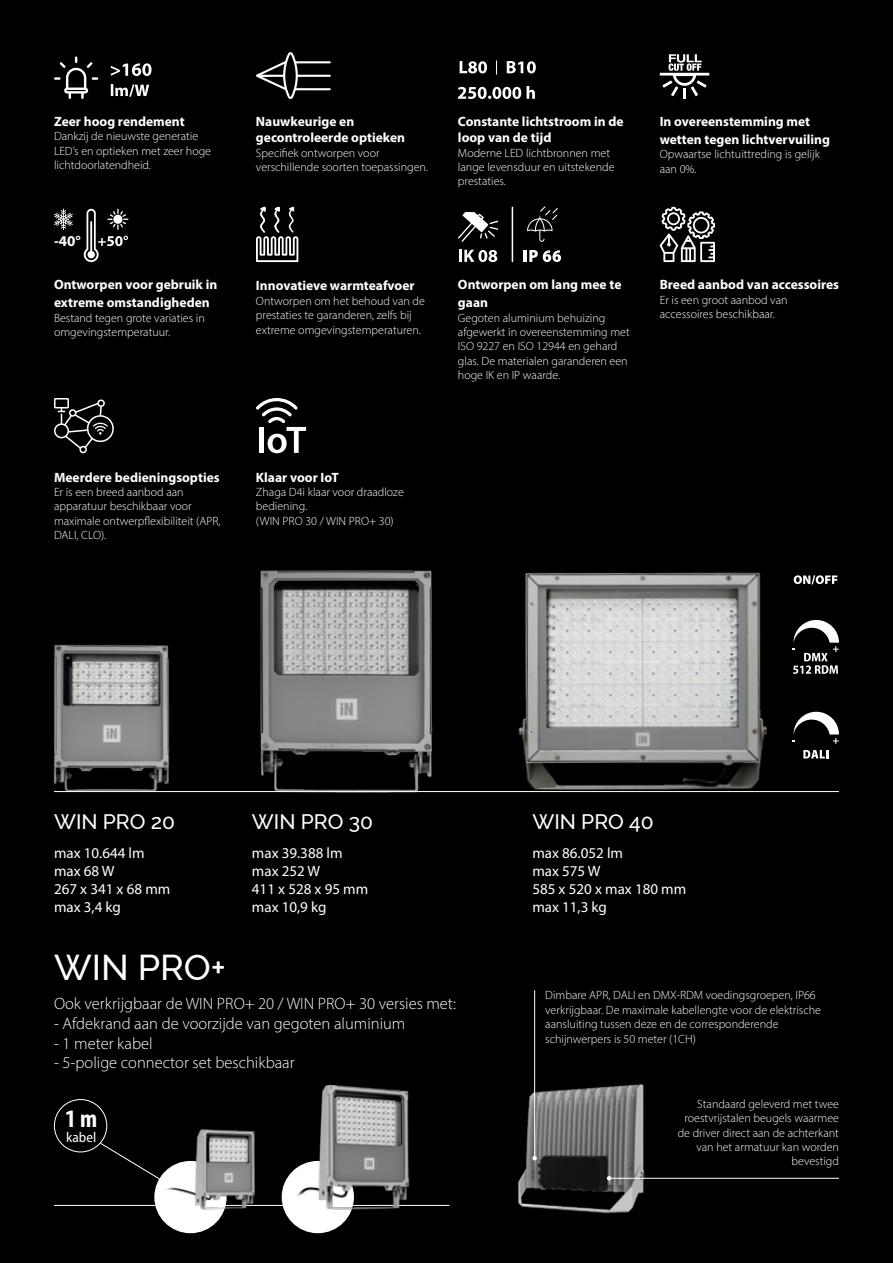
<style>
.page{position:relative;width:893px;height:1263px;background:#000}
.page>*{position:absolute;margin:0;border:0;box-sizing:border-box;transform-origin:0 0}
.t1{font:500 36px "Raleway";color:#fff}
.t2{font:700 condensed 25.2px "Myriad Pro";color:#fff}
.t3{font:500 21px "Raleway";color:#fff}
.t4{font:300 16.5px "Myriad Pro";color:#fff}
.t5{font:15px/18px "Myriad Pro";color:#fff}
.t6{font:700 15px "Myriad Pro";color:#fff}
.t7{font:semi-condensed 14.4px "Myriad Pro";letter-spacing:.005em;color:#fff}
.t8{font:700 13.5px/18px "Myriad Pro";color:#fff}
.t9{font:300 12px/14.4px "Myriad Pro";color:#fff}
</style>
<div class="page">
<div style="left:282px;top:1161px;width:72px;height:72px;background:#fff;border-radius:50%"></div>
<hr style="left:54px;top:1205px;width:395px;height:1px;background:#fff">
<div style="left:154px;top:1161px;width:73px;height:72px;background:#fff;border-radius:50%"></div>
<svg style="left:99px;top:1142px;width:55px;height:34px"></svg>
<img style="left:295px;top:1084px;width:118px;height:128px">
<svg style="left:256px;top:52px;width:75px;height:47px"></svg>
<svg style="left:660px;top:207px;width:55px;height:55px"></svg>
<svg style="left:256px;top:398px;width:50px;height:55px"></svg>
<svg style="left:256px;top:207px;width:42px;height:55px"></svg>
<svg style="left:54px;top:209px;width:19px;height:21px"></svg>
<svg style="left:83px;top:208px;width:46px;height:55px"></svg>
<svg style="left:507px;top:61px;width:29px;height:12px"></svg>
<svg style="left:458px;top:87px;width:63px;height:12px"></svg>
<svg style="left:527px;top:86px;width:8px;height:13px"></svg>
<svg style="left:460px;top:61px;width:27px;height:12px"></svg>
<svg style="left:496px;top:60px;width:1px;height:15px"></svg>
<svg style="left:54px;top:398px;width:60px;height:56px"></svg>
<svg style="left:660px;top:54px;width:49px;height:45px"></svg>
<img style="left:154px;top:1129px;width:103px;height:83px">
<div style="left:54px;top:1099px;width:53px;height:53px;border:1px solid #fff;border-radius:50%"></div>
<img style="left:53px;top:644px;width:160px;height:149px">
<img style="left:251px;top:570px;width:191px;height:223px">
<hr style="left:54px;top:791px;width:785px;height:1px;background:#fff">
<svg style="left:54px;top:56px;width:44px;height:43px"></svg>
<svg style="left:111px;top:84px;width:38px;height:13px"></svg>
<svg style="left:111px;top:63px;width:41px;height:13px"></svg>
<svg style="left:458px;top:212px;width:40px;height:30px"></svg>
<svg style="left:459px;top:250px;width:38px;height:12px"></svg>
<hr style="left:512px;top:207px;width:1px;height:55px;background:#fff">
<svg style="left:527px;top:206px;width:31px;height:36px"></svg>
<svg style="left:524px;top:250px;width:37px;height:12px"></svg>
<svg style="left:792px;top:620px;width:47px;height:54px"></svg>
<img style="left:518px;top:572px;width:261px;height:221px">
<svg style="left:792px;top:712px;width:47px;height:32px"></svg>
<svg style="left:803px;top:750px;width:25px;height:8px"></svg>
<svg style="left:794px;top:575px;width:43px;height:9px"></svg>
<img style="left:518px;top:1057px;width:149px;height:157px">
<hr style="left:534px;top:990px;width:1px;height:168px;background:#fff">
<svg style="left:532px;top:1156px;width:5px;height:4px"></svg>
<hr style="left:609px;top:1178px;width:230px;height:1px;background:#fff">
<svg style="left:607px;top:1176px;width:4px;height:4px"></svg>
<p class="t8" style="left:54px;top:112px;width:132px">Zeer hoog rendement</p>
<p class="t9" style="left:54px;top:129px;width:159px">Dankzij de nieuwste generatie<br>LED’s en optieken met zeer hoge lichtdoorlatendheid.</p>
<p class="t6" style="left:54px;top:231px;width:28px">-40°</p>
<p class="t8" style="left:54px;top:275px;width:165px">Ontworpen voor gebruik in extreme omstandigheden</p>
<p class="t9" style="left:54px;top:310px;width:152px">Bestand tegen grote variaties in omgevingstemperatuur.</p>
<p class="t8" style="left:256px;top:113px;width:151px;line-height:16.2px">Nauwkeurige en gecontroleerde optieken</p>
<p class="t9" style="left:256px;top:145px;width:174px">Specifiek ontworpen voor verschillende soorten toepassingen.</p>
<p class="t8" style="left:458px;top:113px;width:167px;line-height:16.2px">Constante lichtstroom in de loop van de tijd</p>
<p class="t9" style="left:458px;top:145px;width:158px">Moderne LED lichtbronnen met lange levensduur en uitstekende prestaties.</p>
<p class="t8" style="left:660px;top:112px;width:172px">In overeenstemming met wetten tegen lichtvervuiling</p>
<p class="t9" style="left:660px;top:147px;width:162px">Opwaartse lichtuittreding is gelijk aan 0%.</p>
<p class="t8" style="left:256px;top:276px;width:160px">Innovatieve warmteafvoer</p>
<p class="t9" style="left:256px;top:293px;width:170px">Ontworpen om het behoud van de prestaties te garanderen, zelfs bij extreme omgevingstemperaturen.</p>
<p class="t8" style="left:458px;top:275px;width:165px">Ontworpen om lang mee te gaan</p>
<p class="t9" style="left:458px;top:310px;width:173px">Gegoten aluminium behuizing afgewerkt in overeenstemming met<br>ISO 9227 en ISO 12944 en gehard glas. De materialen garanderen een hoge IK en IP waarde.</p>
<p class="t8" style="left:660px;top:275px;width:181px">Breed aanbod van accessoires</p>
<p class="t9" style="left:660px;top:292px;width:129px">Er is een groot aanbod van accessoires beschikbaar.</p>
<p class="t8" style="left:54px;top:467px;width:167px">Meerdere bedieningsopties</p>
<p class="t9" style="left:54px;top:485px;width:168px">Er is een breed aanbod aan apparatuur beschikbaar voor maximale ontwerpflexibiliteit (APR,<br>DALI, CLO).</p>
<p class="t8" style="left:256px;top:467px;width:84px">Klaar voor IoT</p>
<p class="t9" style="left:256px;top:485px;width:149px">Zhaga D4i klaar voor draadloze bediening.<br>(WIN PRO 30 / WIN PRO+ 30)</p>
<h3 class="t3" style="left:54px;top:809px;width:123px">WIN PRO 20</h3>
<h3 class="t3" style="left:252px;top:809px;width:123px">WIN PRO 30</h3>
<h3 class="t3" style="left:532px;top:809px;width:123px">WIN PRO 40</h3>
<p class="t5" style="left:54px;top:843px;width:118px">max 10.644 lm max 68 W<br>267 x 341 x 68 mm max 3,4 kg</p>
<p class="t5" style="left:252px;top:843px;width:118px">max 39.388 lm max 252 W<br>411 x 528 x 95 mm max 10,9 kg</p>
<p class="t5" style="left:532px;top:843px;width:155px">max 86.052 lm<br>max 575 W<br>585 x 520 x max 180 mm max 11,3 kg</p>
<h1 class="t1" style="left:54px;top:946px;width:174px">WIN PRO+</h1>
<h3 class="t4" style="left:54px;top:994px;width:403px">Ook verkrijgbaar de WIN PRO+ 20 / WIN PRO+ 30 versies met:</h3>
<h3 class="t4" style="left:54px;top:1013px;width:353px">- Afdekrand aan de voorzijde van gegoten aluminium</h3>
<h3 class="t4" style="left:54px;top:1033px;width:100px">- 1 meter kabel</h3>
<h3 class="t4" style="left:54px;top:1053px;width:242px">- 5-polige connector set beschikbaar</h3>
<h2 class="t2" style="left:65px;top:1103px;width:33px">1 m</h2>
<p class="t7" style="left:66px;top:1128px;width:32px">kabel</p>
<p class="t9" style="left:545px;top:988px;width:277px">Dimbare APR, DALI en DMX-RDM voedingsgroepen, IP66 verkrijgbaar. De maximale kabellengte voor de elektrische aansluiting tussen deze en de corresponderende schijnwerpers is 50 meter (1CH)</p>
<p class="t9" style="left:678px;top:1096px;width:163px;text-align:right">Standaard geleverd met twee roestvrijstalen beugels waarmee de driver direct aan de achterkant van het armatuur kan worden bevestigd</p>
</div>
